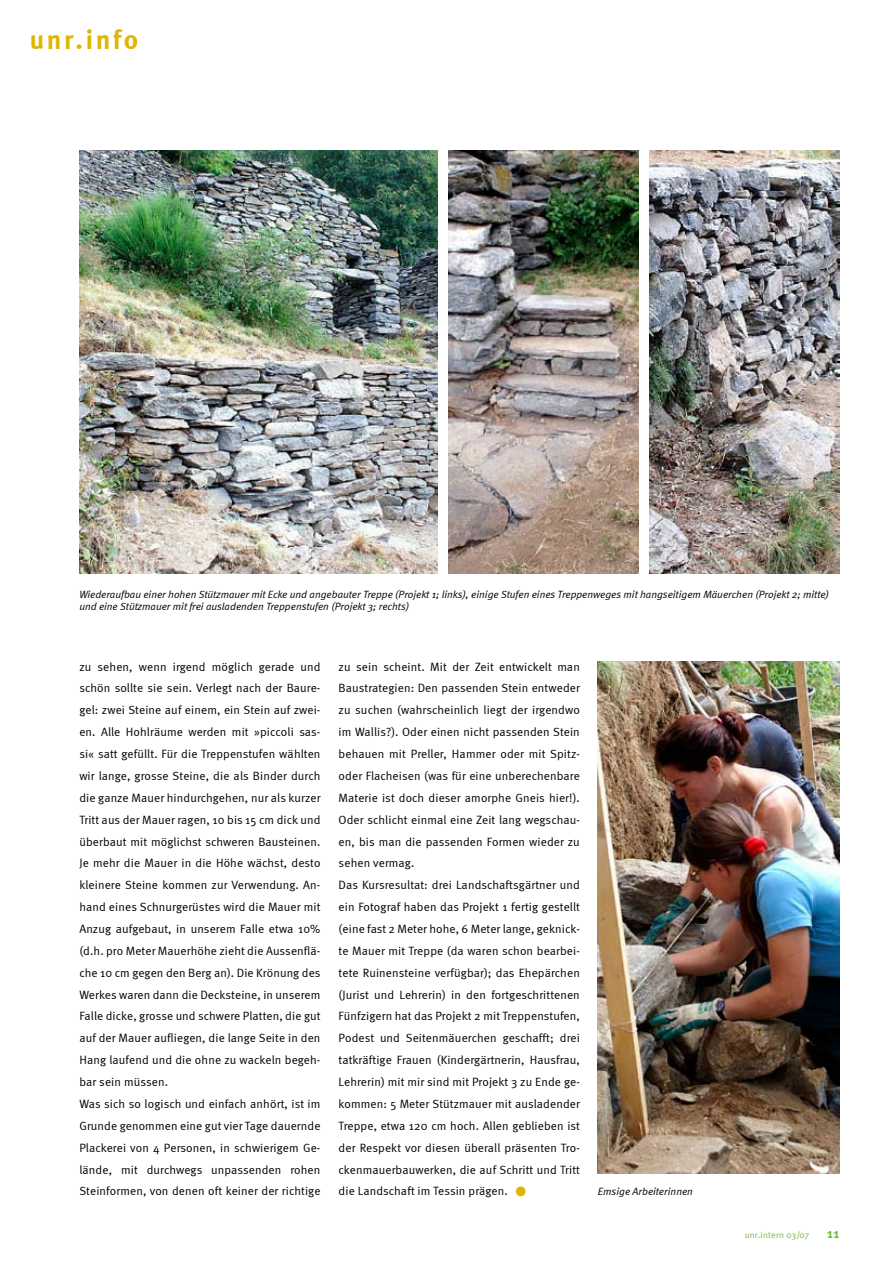
<style>
.page{position:relative;width:893px;height:1263px;background:#fff}
.page>*{position:absolute;margin:0;border:0;box-sizing:border-box;transform-origin:0 0}
.t1{font:72px "Meta Normal";color:#deb700}
.t2{font:700 27px "Meta";letter-spacing:.1em;color:#deb700}
.t3{font:700 13.5px "Meta";color:#78b63f}
.t4{font:12px/21.9px "Meta Normal";letter-spacing:.01em;color:#000}
.t5{font:italic 10.5px/12.6px "Meta Normal";color:#000}
.t6{font:9px "Meta Normal";letter-spacing:.025em;color:#78b63f}
</style>
<div class="page">
<img style="left:79px;top:151px;width:359px;height:423px">
<img style="left:449px;top:151px;width:190px;height:422px">
<img style="left:649px;top:151px;width:190px;height:423px">
<img style="left:598px;top:662px;width:241px;height:512px">
<h2 class="t2" style="left:30px;top:23px;width:110px">unr.info</h2>
<p class="t5" style="left:79px;top:588px;width:751px">Wiederaufbau einer hohen Stützmauer mit Ecke und angebauter Treppe (Projekt 1; links), einige Stufen eines Treppenweges mit hangseitigem Mäuerchen (Projekt 2; mitte) und eine Stützmauer mit frei ausladenden Treppenstufen (Projekt 3; rechts)</p>
<p class="t4" style="left:79px;top:655px;width:243px">zu sehen, wenn irgend möglich gerade und schön sollte sie sein. Verlegt nach der Baure&shy;gel: zwei Steine auf einem, ein Stein auf zwei&shy;en. Alle Hohlräume werden mit »piccoli sas&shy;si« satt gefüllt. Für die Treppenstufen wählten wir lange, grosse Steine, die als Binder durch die ganze Mauer hindurchgehen, nur als kurzer Tritt aus der Mauer ragen, 10 bis 15 cm dick und überbaut mit möglichst schweren Bausteinen.<br>Je mehr die Mauer in die Höhe wächst, desto kleinere Steine kommen zur Verwendung. An&shy;hand eines Schnurgerüstes wird die Mauer mit Anzug aufgebaut, in unserem Falle etwa 10% (d.h. pro Meter Mauerhöhe zieht die Aussenflä&shy;che 10 cm gegen den Berg an). Die Krönung des Werkes waren dann die Decksteine, in unserem Falle dicke, grosse und schwere Platten, die gut auf der Mauer aufliegen, die lange Seite in den Hang laufend und die ohne zu wackeln begeh&shy;bar sein müssen.<br>Was sich so logisch und einfach anhört, ist im Grunde genommen eine gut vier Tage dauernde Plackerei von 4 Personen, in schwierigem Ge&shy;lände, mit durchwegs unpassenden rohen Steinformen, von denen oft keiner der richtige</p>
<p class="t4" style="left:339px;top:655px;width:243px">zu sein scheint. Mit der Zeit entwickelt man Baustrategien: Den passenden Stein entweder zu suchen (wahrscheinlich liegt der irgendwo im Wallis?). Oder einen nicht passenden Stein behauen mit Preller, Hammer oder mit Spitz&shy;oder Flacheisen (was für eine unberechenbare Materie ist doch dieser amorphe Gneis hier!).<br>Oder schlicht einmal eine Zeit lang wegschau&shy;en, bis man die passenden Formen wieder zu sehen vermag.<br>Das Kursresultat: drei Landschaftsgärtner und ein Fotograf haben das Projekt 1 fertig gestellt (eine fast 2 Meter hohe, 6 Meter lange, geknick&shy;te Mauer mit Treppe (da waren schon bearbei&shy;tete Ruinensteine verfügbar); das Ehepärchen (Jurist und Lehrerin) in den fortgeschrittenen Fünfzigern hat das Projekt 2 mit Treppenstufen, Podest und Seitenmäuerchen geschafft; drei tatkräftige Frauen (Kindergärtnerin, Hausfrau, Lehrerin) mit mir sind mit Projekt 3 zu Ende ge&shy;kommen: 5 Meter Stützmauer mit ausladender Treppe, etwa 120 cm hoch. Allen geblieben ist der Respekt vor diesen überall präsenten Tro&shy;ckenmauerbauwerken, die auf Schritt und Tritt die Landschaft im Tessin prägen.</p>
<h1 class="t1" style="left:511px;top:1129px;width:21px">.</h1>
<p class="t5" style="left:598px;top:1185px;width:97px">Emsige Arbeiterinnen</p>
<p class="t6" style="left:745px;top:1230px;width:66px">unr.intern 03/07</p>
<p class="t3" style="left:827px;top:1226px;width:14px">11</p>
</div>
